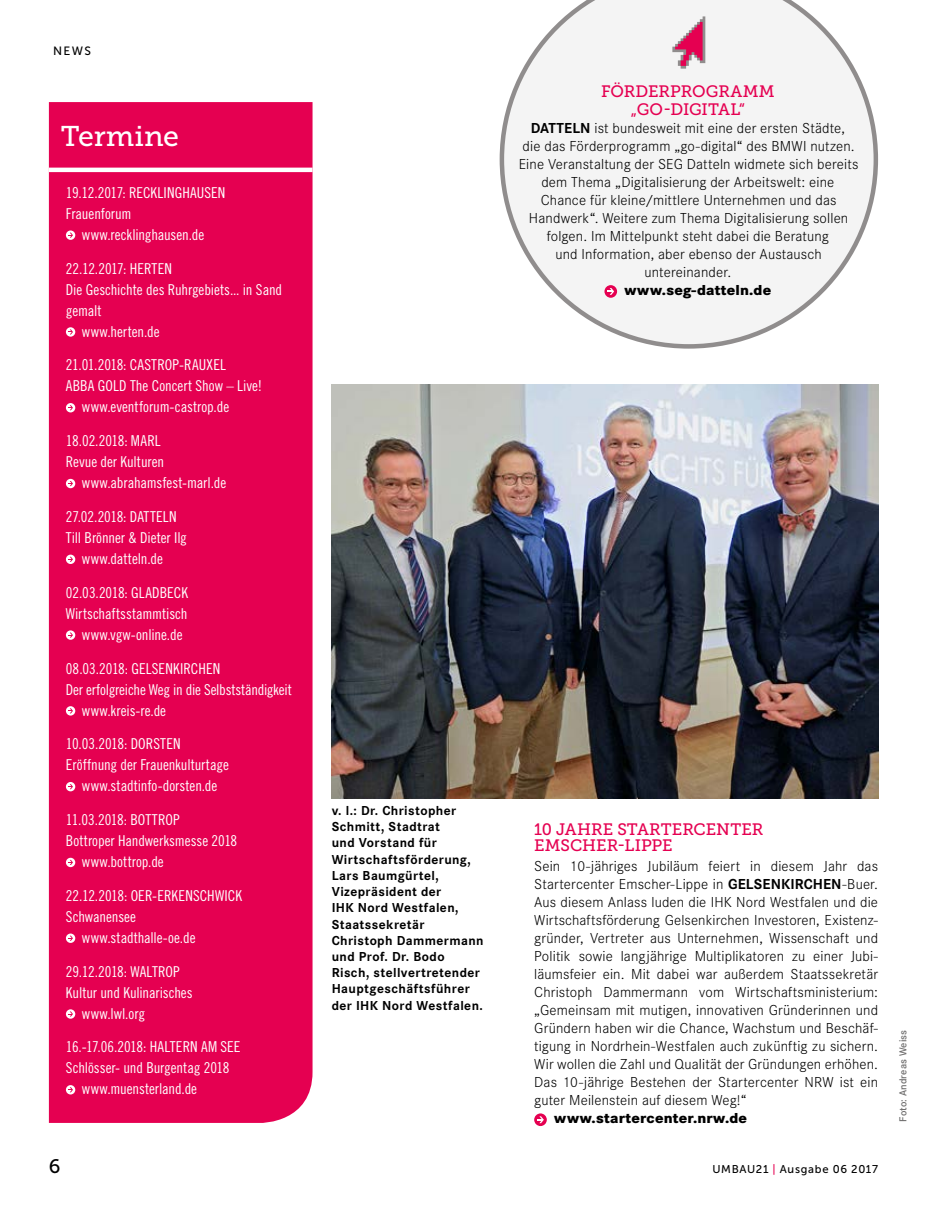
<style>
.page{position:relative;width:927px;height:1208px;background:#fff}
.page>*{position:absolute;margin:0;border:0;box-sizing:border-box;transform-origin:0 0}
.t1{font:28.5px "Museo Slab 500";letter-spacing:-.01em;color:#fff}
.t2{font:19.5px "Museo Slab 500";color:#000}
.t3{font:16.5px/16.5px "Museo Slab 500";color:#e50051}
.t4{font:300 15px/18px "Corporate S";letter-spacing:.01em;color:#000;text-align:justify}
.t5{font:15px/21px "Trade Gothic Cond Eighteen";letter-spacing:-.005em;color:#fff}
.t6{font:800 15px "Corporate S";letter-spacing:.015em;color:#000}
.t7{font:700 13.5px/16.2px "Corporate S";letter-spacing:.03em;color:#000}
.t8{font:12px "Museo Sans 500";color:#000}
.t9{font:11.25px "Museo Sans 500";letter-spacing:.06em;color:#000}
.t10{font:600 10.5px "Corporate S";letter-spacing:.015em;color:#706f6f}
.s1{font-weight:700}
.s2{color:#e50051}
</style>
<div class="page">
<div style="left:49px;top:102px;width:264px;height:1021px;background:#e50051"></div>
<svg style="left:66px;top:230px;width:9px;height:10px"></svg>
<svg style="left:68px;top:233px;width:5px;height:5px"></svg>
<svg style="left:66px;top:327px;width:9px;height:10px"></svg>
<svg style="left:68px;top:329px;width:5px;height:5px"></svg>
<div style="left:66px;top:403px;width:9px;height:9px;background:#fff;border-radius:50%"></div>
<svg style="left:68px;top:405px;width:5px;height:5px"></svg>
<svg style="left:66px;top:479px;width:9px;height:9px"></svg>
<svg style="left:68px;top:481px;width:5px;height:5px"></svg>
<svg style="left:66px;top:554px;width:9px;height:10px"></svg>
<svg style="left:68px;top:557px;width:5px;height:5px"></svg>
<svg style="left:66px;top:630px;width:9px;height:10px"></svg>
<svg style="left:68px;top:632px;width:5px;height:5px"></svg>
<svg style="left:66px;top:706px;width:9px;height:9px"></svg>
<svg style="left:68px;top:708px;width:5px;height:5px"></svg>
<svg style="left:66px;top:782px;width:9px;height:9px"></svg>
<svg style="left:68px;top:784px;width:5px;height:5px"></svg>
<svg style="left:66px;top:857px;width:9px;height:10px"></svg>
<svg style="left:68px;top:860px;width:5px;height:5px"></svg>
<svg style="left:66px;top:933px;width:9px;height:10px"></svg>
<svg style="left:68px;top:935px;width:5px;height:5px"></svg>
<svg style="left:66px;top:1009px;width:9px;height:9px"></svg>
<svg style="left:68px;top:1011px;width:5px;height:5px"></svg>
<div style="left:66px;top:1085px;width:9px;height:9px;background:#fff;border-radius:50%"></div>
<svg style="left:68px;top:1087px;width:5px;height:5px"></svg>
<hr style="left:49px;top:168px;width:264px;height:4px;background:#fff">
<svg style="left:534px;top:1113px;width:13px;height:13px"></svg>
<svg style="left:537px;top:1116px;width:7px;height:7px"></svg>
<img style="left:332px;top:385px;width:546px;height:414px">
<svg style="left:500px;top:0;width:378px;height:349px"></svg>
<svg style="left:672px;top:16px;width:33px;height:53px"></svg>
<p class="t8" style="left:53px;top:45px;width:39px">NEWS</p>
<h1 class="t1" style="left:61px;top:120px;width:120px">Termine</h1>
<p class="t5" style="left:66px;top:182px;width:161px">19.12.2017: RECKLINGHAUSEN<br>Frauenforum</p>
<p class="t5" style="left:82px;top:224px;width:124px">www.recklinghausen.de</p>
<p class="t5" style="left:66px;top:258px;width:108px">22.12.2017: HERTEN</p>
<p class="t5" style="left:66px;top:279px;width:218px">Die Geschichte des Ruhrgebiets... in Sand</p>
<p class="t5" style="left:66px;top:300px;width:37px">gemalt</p>
<p class="t5" style="left:82px;top:321px;width:79px">www.herten.de</p>
<p class="t5" style="left:66px;top:354px;width:161px">21.01.2018: CASTROP-RAUXEL</p>
<p class="t5" style="left:66px;top:375px;width:198px">ABBA GOLD The Concert Show – Live!</p>
<p class="t5" style="left:82px;top:396px;width:149px">www.eventforum-castrop.de</p>
<p class="t5" style="left:66px;top:430px;width:96px">18.02.2018: MARL</p>
<p class="t5" style="left:66px;top:451px;width:100px">Revue der Kulturen</p>
<p class="t5" style="left:82px;top:472px;width:146px">www.abrahamsfest-marl.de</p>
<p class="t5" style="left:66px;top:506px;width:112px">27.02.2018: DATTELN</p>
<p class="t5" style="left:66px;top:527px;width:123px">Till Brönner &amp; Dieter Ilg</p>
<p class="t5" style="left:82px;top:548px;width:83px">www.datteln.de</p>
<p class="t5" style="left:66px;top:582px;width:124px">02.03.2018: GLADBECK</p>
<p class="t5" style="left:66px;top:603px;width:123px">Wirtschaftsstammtisch</p>
<p class="t5" style="left:82px;top:624px;width:102px">www.vgw-online.de</p>
<p class="t5" style="left:66px;top:657px;width:156px">08.03.2018: GELSENKIRCHEN</p>
<p class="t5" style="left:66px;top:678px;width:227px">Der erfolgreiche Weg in die Selbstständigkeit</p>
<p class="t5" style="left:82px;top:699px;width:86px">www.kreis-re.de</p>
<p class="t5" style="left:66px;top:733px;width:116px">10.03.2018: DORSTEN</p>
<p class="t5" style="left:66px;top:754px;width:165px">Eröffnung der Frauenkulturtage</p>
<p class="t5" style="left:82px;top:775px;width:137px">www.stadtinfo-dorsten.de</p>
<p class="t5" style="left:66px;top:809px;width:115px">11.03.2018: BOTTROP</p>
<p class="t5" style="left:66px;top:830px;width:173px">Bottroper Handwerksmesse 2018</p>
<p class="t5" style="left:82px;top:851px;width:83px">www.bottrop.de</p>
<p class="t5" style="left:66px;top:885px;width:178px">22.12.2018: OER-ERKENSCHWICK</p>
<p class="t5" style="left:66px;top:906px;width:72px">Schwanensee</p>
<p class="t5" style="left:82px;top:927px;width:115px">www.stadthalle-oe.de</p>
<p class="t5" style="left:66px;top:960px;width:116px">29.12.2018: WALTROP</p>
<p class="t5" style="left:66px;top:981px;width:128px">Kultur und Kulinarisches</p>
<p class="t5" style="left:82px;top:1002px;width:65px">www.lwl.org</p>
<p class="t5" style="left:66px;top:1036px;width:176px">16.-17.06.2018: HALTERN AM SEE</p>
<p class="t5" style="left:66px;top:1057px;width:165px">Schlösser- und Burgentag 2018</p>
<p class="t5" style="left:82px;top:1078px;width:117px">www.muensterland.de</p>
<p class="t3" style="left:601px;top:82px;width:175px;line-height:18px;text-align:center">FÖRDERPROGRAMM „GO-DIGITAL“</p>
<p class="t4" style="left:519px;top:119px;width:341px;text-align:center"><span class="s1">DATTELN</span> ist bundesweit mit eine der ersten Städte,<br>die das Förderprogramm „go-digital“ des BMWI nutzen.<br>Eine Veranstaltung der SEG Datteln widmete sich bereits dem Thema „Digitalisierung der Arbeitswelt: eine Chance für kleine/mittlere Unternehmen und das Handwerk“. Weitere zum Thema Digitalisierung sollen folgen. Im Mittelpunkt steht dabei die Beratung<br>und Information, aber ebenso der Austausch untereinander.</p>
<p class="t6" style="left:625px;top:281px;width:148px">www.seg-datteln.de</p>
<p class="t7" style="left:332px;top:802px;width:153px">v. l.: Dr. Christopher<br>Schmitt, Stadtrat<br>und Vorstand für<br>Wirtschaftsförderung,<br>Lars Baumgürtel,<br>Vizepräsident der<br>IHK Nord Westfalen,<br>Staatssekretär<br>Christoph Dammermann und Prof. Dr. Bodo<br>Risch, stellvertretender<br>Hauptgeschäftsführer der IHK Nord Westfalen.</p>
<p class="t3" style="left:534px;top:821px;width:231px">10 JAHRE STARTERCENTER<br>EMSCHER-LIPPE</p>
<p class="t4" style="left:534px;top:857px;width:345px">Sein 10-jähriges Jubiläum feiert in diesem Jahr das Startercenter Emscher-Lippe in <span class="s1">GELSENKIRCHEN</span>-Buer.<br>Aus diesem Anlass luden die IHK Nord Westfalen und die Wirtschaftsförderung Gelsenkirchen Investoren, Existenz&shy;gründer, Vertreter aus Unternehmen, Wissenschaft und Politik sowie langjährige Multiplikatoren zu einer Jubi&shy;läumsfeier ein. Mit dabei war außerdem Staatssekretär Christoph Dammermann vom Wirtschaftsministerium: „Gemeinsam mit mutigen, innovativen Gründerinnen und Gründern haben wir die Chance, Wachstum und Beschäf&shy;tigung in Nordrhein-Westfalen auch zukünftig zu sichern.<br>Wir wollen die Zahl und Qualität der Gründungen erhöhen.<br>Das 10-jährige Bestehen der Startercenter NRW ist ein guter Meilenstein auf diesem Weg!“</p>
<p class="t6" style="left:554px;top:1109px;width:194px">www.startercenter.nrw.de</p>
<h2 class="t2" style="left:49px;top:1155px;width:13px">6</h2>
<p class="t9" style="left:712px;top:1163px;width:167px">UMBAU21 <span class="s2">|</span> Ausgabe 06 2017</p>
<p class="t10" style="left:897px;top:1122px;width:94px;rotate:-90deg">Foto: Andreas Weiss</p>
</div>
